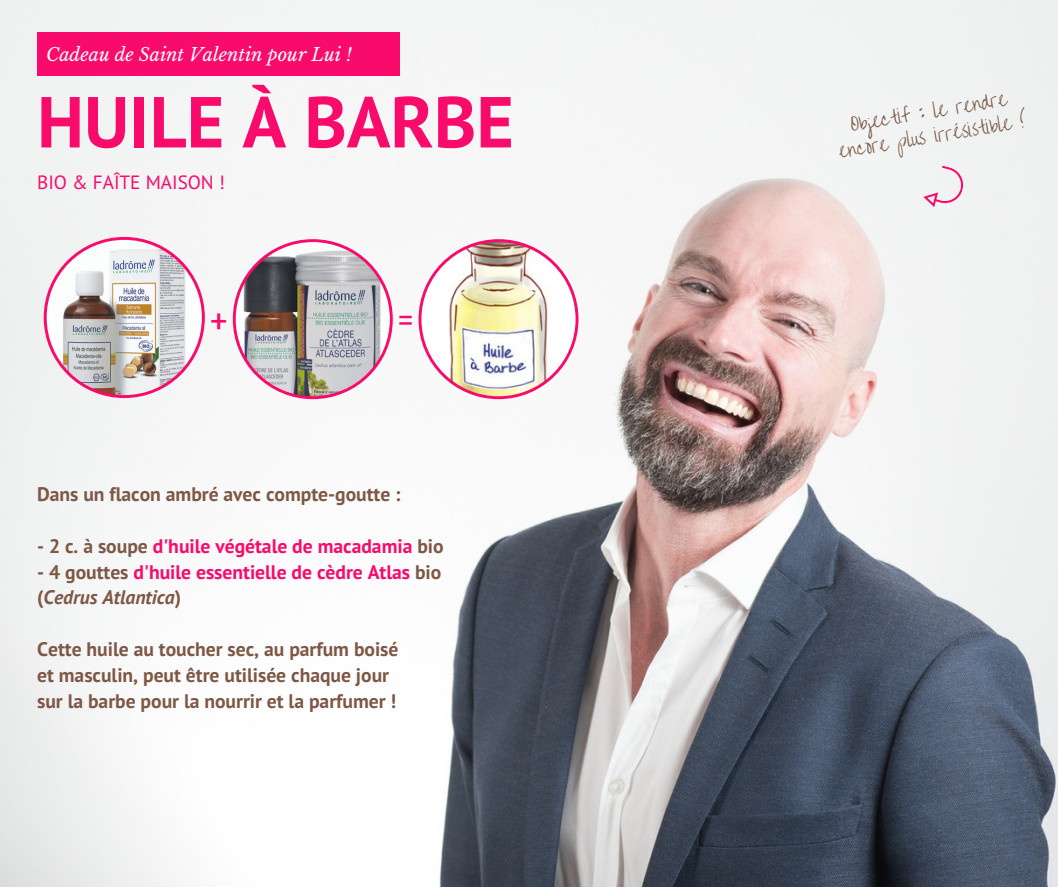
<style>
.page{position:relative;width:1058px;height:887px;background:#fff}
.page>*{position:absolute;margin:0;border:0;box-sizing:border-box;transform-origin:0 0}
.t1{font:700 72px "PT Sans";color:#f90b6c}
.t2{font:36.3px "Trocchi";color:#f90b6c}
.t3{font:700 19.65px/25.8px "PT Sans";color:#7d5846}
.t4{font:700 19.65px/25.8px "PT Sans";color:#f90b6c}
.t5{font:19.2px "PT Sans";color:#f90b6c}
.t6{font:18.15px/24.6px "Overthe Rainbow";color:#7d5846;text-align:center}
.t7{font:italic 18.15px "Libre Baskerville";color:#fff}
.s1{color:#7d5846}
.s2{font-style:italic;color:#7d5846}
</style>
<div class="page">
<img style="left:0;top:0;width:1057px;height:886px">
<svg style="left:44px;top:237px;width:161px;height:161px"></svg>
<img style="left:233px;top:239px;width:160px;height:160px">
<img style="left:418px;top:239px;width:160px;height:160px">
<div style="left:37px;top:33px;width:362px;height:43px;background:#f90b6c"></div>
<svg style="left:921px;top:166px;width:46px;height:41px"></svg>
<p class="t7" style="left:46px;top:43px;width:307px">Cadeau de Saint Valentin pour Lui !</p>
<h1 class="t1" style="left:37px;top:74px;width:478px">HUILE À BARBE</h1>
<p class="t6" style="left:833px;top:115px;width:193px;rotate:-9deg">Objectif : le rendre encore plus irrésistible !</p>
<p class="t5" style="left:37px;top:169px;width:189px">BIO &amp; FAÎTE MAISON !</p>
<h2 class="t2" style="left:209px;top:295px;width:21px">+</h2>
<h2 class="t2" style="left:397px;top:294px;width:19px">=</h2>
<p class="t3" style="left:37px;top:480px;width:365px">Dans un flacon ambré avec compte-goutte :</p>
<p class="t4" style="left:37px;top:532px;width:408px"><span class="s1">- 2 c. à soupe</span> d'huile végétale de macadamia <span class="s1">bio</span></p>
<p class="t4" style="left:37px;top:558px;width:406px"><span class="s1">- 4 gouttes</span> d'huile essentielle de cèdre Atlas <span class="s1">bio (</span><span class="s2">Cedrus Atlantica</span><span class="s1">)</span></p>
<p class="t3" style="left:37px;top:636px;width:363px">Cette huile au toucher sec, au parfum boisé et masculin, peut être utilisée chaque jour sur la barbe pour la nourrir et la parfumer !</p>
</div>
